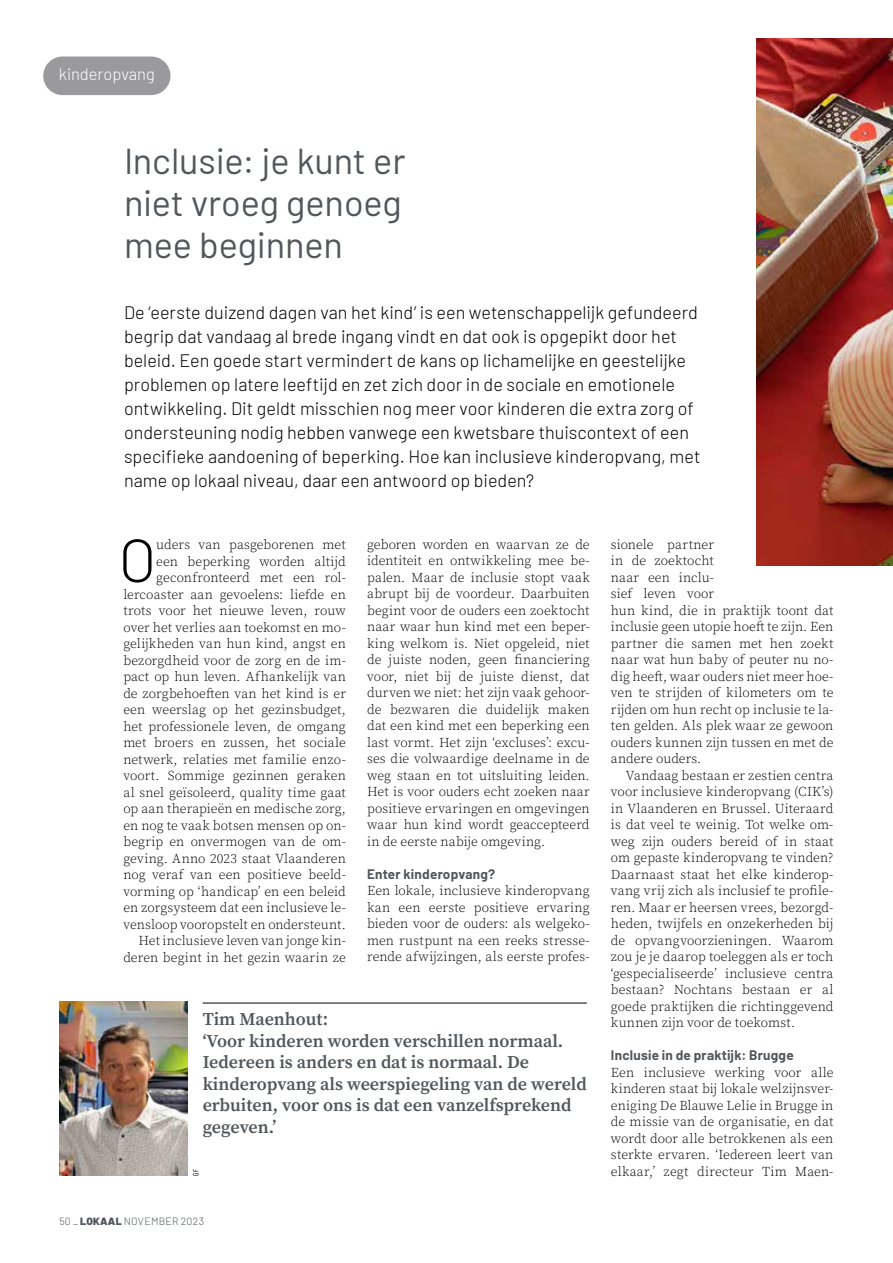
<style>
.page{position:relative;width:893px;height:1263px;background:#fff}
.page>*{position:absolute;margin:0;border:0;box-sizing:border-box;transform-origin:0 0}
.t1{font:300 60.6px "Barlow";color:#000}
.t2{font:36px/42px "Barlow";letter-spacing:-.005em;color:#53575b;text-align:justify}
.t3{font:300 18px/24px "Barlow";color:#000}
.t4{font:600 18px/21.6px "Source Serif Pro";color:#53575b}
.t5{font:300 16.5px "Barlow";color:#fff}
.t6{font:300 13.5px/16.5px "Source Serif Pro";letter-spacing:.005em;color:#000;text-align:justify}
.t7{font:700 13.5px "Barlow";letter-spacing:.02em;color:#53575b}
.t8{font:300 10.5px "Barlow";letter-spacing:.025em;color:#53575b}
.t9{font:7.5px "Barlow Condensed";color:#000}
.s1{font-weight:900}
</style>
<div class="page">
<img style="left:756px;top:38px;width:137px;height:528px">
<div style="left:43px;top:57px;width:127px;height:38px;background:#9a999c;border-radius:19px"></div>
<hr style="left:203px;top:1002px;width:384px;height:2px;background:#53575b">
<img style="left:60px;top:1001px;width:127px;height:174px">
<p class="t5" style="left:59px;top:62px;width:97px">kinderopvang</p>
<h2 class="t2" style="left:124px;top:137px;width:283px">Inclusie: je kunt er niet vroeg genoeg mee beginnen</h2>
<p class="t3" style="left:124px;top:299px;width:578px">De ‘eerste duizend dagen van het kind’ is een wetenschappelijk gefundeerd begrip dat vandaag al brede ingang vindt en dat ook is opgepikt door het beleid. Een goede start vermindert de kans op lichamelijke en geestelijke problemen op latere leeftijd en zet zich door in de sociale en emotionele ontwikkeling. Dit geldt misschien nog meer voor kinderen die extra zorg of ondersteuning nodig hebben vanwege een kwetsbare thuiscontext of een specifieke aandoening of beperking. Hoe kan inclusieve kinderopvang, met name op lokaal niveau, daar een antwoord op bieden?</p>
<p class="t6" style="left:123px;top:536px;width:224px;text-align:right">uders van pasgeborenen met<br>een beperking worden altijd geconfronteerd met een rol&shy;lercoaster aan gevoelens: liefde en trots voor het nieuwe leven, rouw over het verlies aan toekomst en mo&shy;gelijkheden van hun kind, angst en bezorgdheid voor de zorg en de im&shy;pact op hun leven. Afhankelijk van de zorgbehoeften van het kind is er een weerslag op het gezinsbudget, het professionele leven, de omgang met broers en zussen, het sociale netwerk, relaties met familie enzo&shy;voort. Sommige gezinnen geraken al snel geïsoleerd, quality time gaat op aan therapieën en medische zorg, en nog te vaak botsen mensen op on&shy;begrip en onvermogen van de om&shy;geving. Anno 2023 staat Vlaanderen nog veraf van een positieve beeld&shy;vorming op ‘handicap’ en een beleid en zorgsysteem dat een inclusieve le&shy;vensloop vooropstelt en ondersteunt.<br>Het inclusieve leven van jonge kin&shy;deren begint in het gezin waarin ze</p>
<p class="t6" style="left:367px;top:536px;width:224px">geboren worden en waarvan ze de identiteit en ontwikkeling mee be&shy;palen. Maar de inclusie stopt vaak abrupt bij de voordeur. Daarbuiten begint voor de ouders een zoektocht naar waar hun kind met een beper&shy;king welkom is. Niet opgeleid, niet de juiste noden, geen financiering voor, niet bij de juiste dienst, dat durven we niet: het zijn vaak gehoor&shy;de bezwaren die duidelijk maken dat een kind met een beperking een last vormt. Het zijn ‘excluses’: excu&shy;ses die volwaardige deelname in de weg staan en tot uitsluiting leiden.<br>Het is voor ouders echt zoeken naar positieve ervaringen en omgevingen waar hun kind wordt geaccepteerd in de eerste nabije omgeving.</p>
<h1 class="t1" style="left:119px;top:517px;width:39px">O</h1>
<p class="t7" style="left:367px;top:864px;width:130px">Enter kinderopvang?</p>
<p class="t6" style="left:367px;top:883px;width:224px">Een lokale, inclusieve kinderopvang kan een eerste positieve ervaring bieden voor de ouders: als welgeko&shy;men rustpunt na een reeks stresse&shy;rende afwijzingen, als eerste profes-</p>
<h3 class="t4" style="left:203px;top:1008px;width:386px">Tim Maenhout:<br>‘Voor kinderen worden verschillen normaal.<br>Iedereen is anders en dat is normaal. De kinderopvang als weerspiegeling van de wereld erbuiten, voor ons is dat een vanzelfsprekend gegeven.’</h3>
<p class="t9" style="left:191px;top:1176px;width:8px;rotate:-90deg">GF</p>
<p class="t8" style="left:60px;top:1213px;width:146px">50 _ <span class="s1">LOKAAL</span> NOVEMBER 2023</p>
<p class="t6" style="left:611px;top:536px;width:224px;text-align:left">sionele partner<br>in de zoektocht<br>naar een inclu-<br>sief leven voor<br>hun kind, die in praktijk toont dat inclusie geen utopie hoeft te zijn. Een partner die samen met hen zoekt naar wat hun baby of peuter nu no&shy;dig heeft, waar ouders niet meer hoe&shy;ven te strijden of kilometers om te rijden om hun recht op inclusie te la&shy;ten gelden. Als plek waar ze gewoon ouders kunnen zijn tussen en met de andere ouders.</p>
<p class="t6" style="left:611px;top:767px;width:224px;text-indent:15px">Vandaag bestaan er zestien centra voor inclusieve kinderopvang (CIK’s) in Vlaanderen en Brussel. Uiteraard is dat veel te weinig. Tot welke om&shy;weg zijn ouders bereid of in staat om gepaste kinderopvang te vinden?<br>Daarnaast staat het elke kinderop&shy;vang vrij zich als inclusief te profile&shy;ren. Maar er heersen vrees, bezorgd&shy;heden, twijfels en onzekerheden bij de opvangvoorzieningen. Waarom zou je je daarop toeleggen als er toch ‘gespecialiseerde’ inclusieve centra bestaan? Nochtans bestaan er al goede praktijken die richtinggevend kunnen zijn voor de toekomst.</p>
<p class="t7" style="left:611px;top:1045px;width:184px">Inclusie in de praktijk: Brugge</p>
<p class="t6" style="left:611px;top:1064px;width:224px">Een inclusieve werking voor alle kinderen staat bij lokale welzijnsver&shy;eniging De Blauwe Lelie in Brugge in de missie van de organisatie, en dat wordt door alle betrokkenen als een sterkte ervaren. ‘Iedereen leert van elkaar,’ zegt directeur Tim Maen-</p>
</div>
